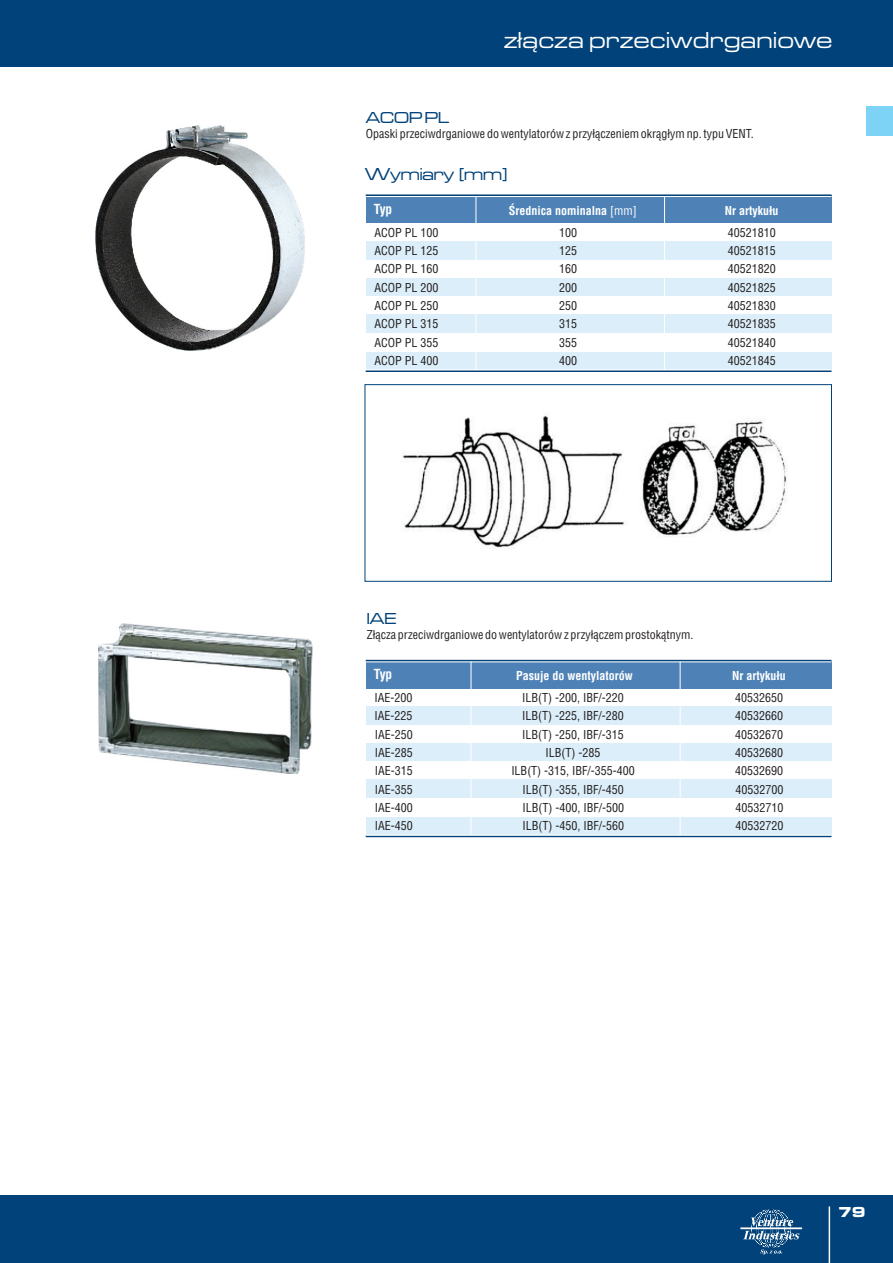
<style>
.page{position:relative;width:893px;height:1263px;background:#fff}
.page>*{position:absolute;margin:0;border:0;box-sizing:border-box;transform-origin:0 0}
.t1{font:24px "Microgramma D Medi Exte";letter-spacing:.03em;color:#fff}
.t2{font:18px "Microgramma D Medi Exte";color:#004279}
.t3{font:16.5px "Microgramma D Medi Exte";color:#004279}
.t4{font:15px "Microgramma D Bold Exte";color:#fff}
.t5{font:700 13.5px "Switzerland Condensed";letter-spacing:-.025em;color:#fff}
.t6{font:12px "Switzerland Condensed";color:#231f20}
.t7{font:700 12px "Switzerland Condensed";color:#fff}
.s1{font-weight:400}
</style>
<div class="page">
<div style="left:0;top:0;width:893px;height:66px;background:#004279"></div>
<div style="left:366px;top:351px;width:465px;height:18px;background:#dbeef9"></div>
<div style="left:366px;top:278px;width:465px;height:18px;background:#dbeef9"></div>
<div style="left:366px;top:241px;width:465px;height:19px;background:#dbeef9"></div>
<div style="left:366px;top:195px;width:465px;height:28px;background:#4e82b6"></div>
<div style="left:366px;top:315px;width:465px;height:18px;background:#dbeef9"></div>
<img style="left:402px;top:414px;width:385px;height:134px">
<div style="left:365px;top:384px;width:467px;height:198px;border:1px solid #004279"></div>
<div style="left:366px;top:816px;width:465px;height:19px;background:#dbeef9"></div>
<div style="left:366px;top:743px;width:465px;height:19px;background:#dbeef9"></div>
<div style="left:366px;top:707px;width:465px;height:18px;background:#dbeef9"></div>
<div style="left:366px;top:661px;width:465px;height:27px;background:#4e82b6"></div>
<div style="left:366px;top:761px;width:465px;height:19px;background:#fff"></div>
<div style="left:366px;top:780px;width:465px;height:18px;background:#dbeef9"></div>
<hr style="left:476px;top:196px;width:1px;height:174px;background:#fff">
<hr style="left:664px;top:196px;width:1px;height:174px;background:#fff">
<hr style="left:471px;top:661px;width:1px;height:173px;background:#fff">
<hr style="left:366px;top:370px;width:465px;height:2px;background:#004279">
<hr style="left:366px;top:194px;width:465px;height:2px;background:#004279">
<hr style="left:366px;top:196px;width:465px;height:1px;background:#fff">
<hr style="left:680px;top:661px;width:1px;height:173px;background:#fff">
<hr style="left:366px;top:660px;width:465px;height:1px;background:#004279">
<hr style="left:366px;top:661px;width:465px;height:1px;background:#fff">
<hr style="left:366px;top:835px;width:465px;height:2px;background:#004279">
<hr style="left:366px;top:835px;width:465px;height:1px;background:#fff">
<img style="left:98px;top:623px;width:215px;height:150px">
<img style="left:96px;top:126px;width:209px;height:225px">
<div style="left:0;top:1195px;width:893px;height:68px;background:#004279"></div>
<hr style="left:829px;top:1206px;width:1px;height:57px;background:#fff">
<svg style="left:740px;top:1209px;width:62px;height:45px"></svg>
<div style="left:867px;top:106px;width:26px;height:30px;background:#7cd3f6"></div>
<h1 class="t1" style="left:504px;top:30px;width:329px">z³¹cza przeciwdrganiowe</h1>
<h3 class="t3" style="left:366px;top:110px;width:85px">ACOP PL</h3>
<p class="t6" style="left:366px;top:128px;width:389px">Opaski przeciwdrganiowe do wentylatorów z przy³¹czeniem okr¹g³ym np. typu VENT.</p>
<h2 class="t2" style="left:365px;top:165px;width:144px">Wymiary [mm]</h2>
<p class="t5" style="left:374px;top:203px;width:20px">Typ</p>
<p class="t7" style="left:509px;top:205px;width:129px">Œrednica nominalna <span class="s1">[mm]</span></p>
<p class="t7" style="left:725px;top:205px;width:55px">Nr artyku³u</p>
<p class="t6" style="left:375px;top:227px;width:66px">ACOP PL 100</p>
<p class="t6" style="left:559px;top:227px;width:19px">100</p>
<p class="t6" style="left:728px;top:227px;width:49px">40521810</p>
<p class="t6" style="left:375px;top:246px;width:66px">ACOP PL 125</p>
<p class="t6" style="left:559px;top:246px;width:19px">125</p>
<p class="t6" style="left:728px;top:246px;width:49px">40521815</p>
<p class="t6" style="left:375px;top:264px;width:66px">ACOP PL 160</p>
<p class="t6" style="left:559px;top:264px;width:19px">160</p>
<p class="t6" style="left:728px;top:264px;width:49px">40521820</p>
<p class="t6" style="left:375px;top:282px;width:66px">ACOP PL 200</p>
<p class="t6" style="left:559px;top:282px;width:19px">200</p>
<p class="t6" style="left:728px;top:282px;width:49px">40521825</p>
<p class="t6" style="left:375px;top:300px;width:66px">ACOP PL 250</p>
<p class="t6" style="left:559px;top:300px;width:19px">250</p>
<p class="t6" style="left:728px;top:300px;width:49px">40521830</p>
<p class="t6" style="left:375px;top:319px;width:66px">ACOP PL 315</p>
<p class="t6" style="left:559px;top:319px;width:19px">315</p>
<p class="t6" style="left:728px;top:319px;width:49px">40521835</p>
<p class="t6" style="left:375px;top:337px;width:66px">ACOP PL 355</p>
<p class="t6" style="left:559px;top:337px;width:19px">355</p>
<p class="t6" style="left:728px;top:337px;width:49px">40521840</p>
<p class="t6" style="left:375px;top:355px;width:66px">ACOP PL 400</p>
<p class="t6" style="left:559px;top:355px;width:19px">400</p>
<p class="t6" style="left:728px;top:355px;width:49px">40521845</p>
<h3 class="t3" style="left:367px;top:611px;width:31px">IAE</h3>
<p class="t6" style="left:367px;top:630px;width:328px">Z³¹cza przeciwdrganiowe do wentylatorów z przy³¹czem prostok¹tnym.</p>
<p class="t5" style="left:374px;top:668px;width:20px">Typ</p>
<p class="t7" style="left:516px;top:671px;width:118px">Pasuje do wentylatorów</p>
<p class="t7" style="left:732px;top:671px;width:55px">Nr artyku³u</p>
<p class="t6" style="left:375px;top:693px;width:39px">IAE-200</p>
<p class="t6" style="left:522px;top:693px;width:103px">ILB(T) -200, IBF/-220</p>
<p class="t6" style="left:735px;top:693px;width:49px">40532650</p>
<p class="t6" style="left:375px;top:711px;width:39px">IAE-225</p>
<p class="t6" style="left:522px;top:711px;width:103px">ILB(T) -225, IBF/-280</p>
<p class="t6" style="left:735px;top:711px;width:49px">40532660</p>
<p class="t6" style="left:375px;top:729px;width:39px">IAE-250</p>
<p class="t6" style="left:522px;top:729px;width:103px">ILB(T) -250, IBF/-315</p>
<p class="t6" style="left:735px;top:729px;width:49px">40532670</p>
<p class="t6" style="left:375px;top:747px;width:39px">IAE-285</p>
<p class="t6" style="left:546px;top:747px;width:56px">ILB(T) -285</p>
<p class="t6" style="left:735px;top:747px;width:49px">40532680</p>
<p class="t6" style="left:375px;top:766px;width:39px">IAE-315</p>
<p class="t6" style="left:511px;top:766px;width:125px">ILB(T) -315, IBF/-355-400</p>
<p class="t6" style="left:735px;top:766px;width:49px">40532690</p>
<p class="t6" style="left:375px;top:784px;width:39px">IAE-355</p>
<p class="t6" style="left:522px;top:784px;width:103px">ILB(T) -355, IBF/-450</p>
<p class="t6" style="left:735px;top:784px;width:49px">40532700</p>
<p class="t6" style="left:375px;top:802px;width:39px">IAE-400</p>
<p class="t6" style="left:522px;top:802px;width:103px">ILB(T) -400, IBF/-500</p>
<p class="t6" style="left:735px;top:802px;width:49px">40532710</p>
<p class="t6" style="left:375px;top:821px;width:39px">IAE-450</p>
<p class="t6" style="left:522px;top:821px;width:103px">ILB(T) -450, IBF/-560</p>
<p class="t6" style="left:735px;top:821px;width:49px">40532720</p>
<p class="t4" style="left:838px;top:1205px;width:29px">79</p>
</div>
